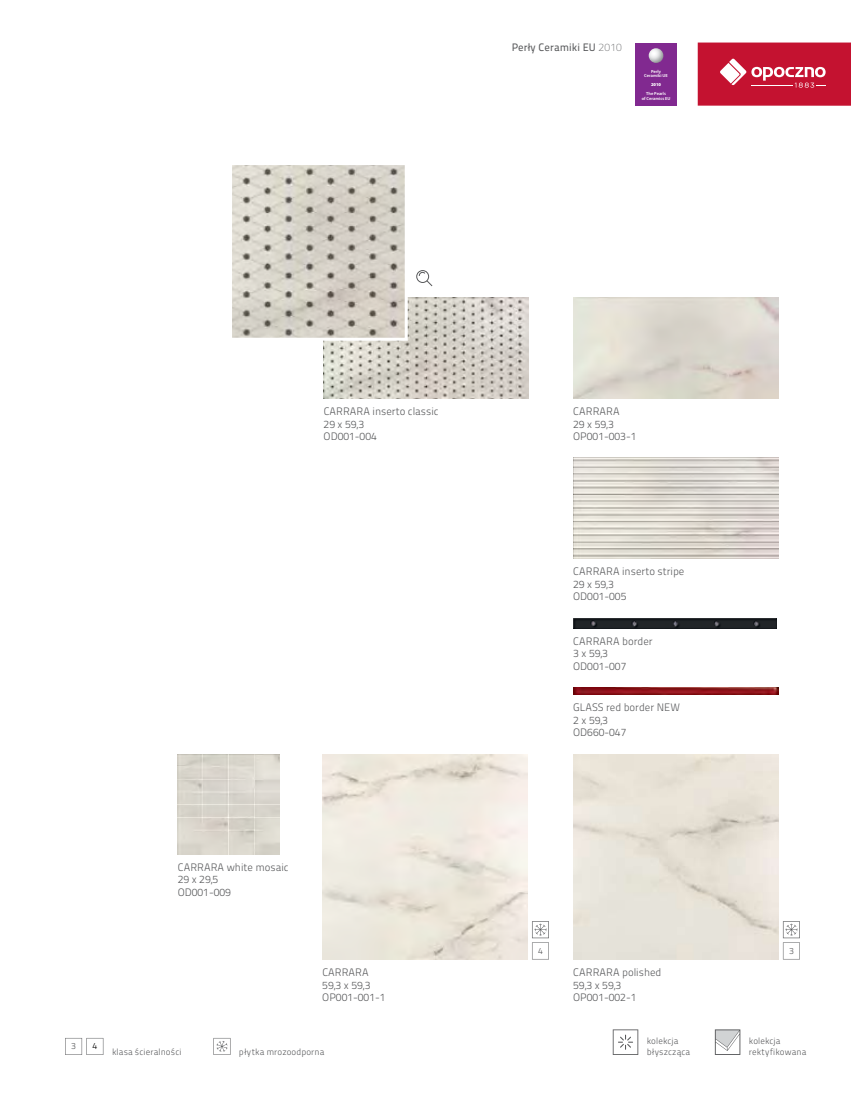
<style>
.page{position:relative;width:851px;height:1106px;background:#fff}
.page>*{position:absolute;margin:0;border:0;box-sizing:border-box;transform-origin:0 0}
.t1{font:10.8px/12.6px "Titillium Maps 26 L 250 wt";color:#58595b}
.t2{font:10.8px "Titillium Maps 26 L 500 wt";letter-spacing:.01em;color:#58595b}
.t3{font:9px/10.5px "Titillium Maps 26 L 250 wt";letter-spacing:.015em;color:#58595b}
.t4{font:9px "Titillium Maps 26 L 250 wt";color:#000}
.t5{font:600 4.5px/4.5px "Myriad Pro";letter-spacing:.005em;color:#fff;text-align:center}
.t6{font:900 4.5px "Myriad Pro";color:#fff}
.s1{font-family:"Titillium Maps 26 L 1 wt"}
</style>
<div class="page">
<svg style="left:697px;top:43px;width:153px;height:63px"></svg>
<div style="left:635px;top:43px;width:42px;height:63px;background:#812990"></div>
<svg style="left:648px;top:48px;width:15px;height:15px"></svg>
<svg style="left:714px;top:1029px;width:26px;height:25px"></svg>
<svg style="left:612px;top:1029px;width:26px;height:25px"></svg>
<img style="left:573px;top:618px;width:203px;height:10px">
<img style="left:177px;top:754px;width:102px;height:100px">
<img style="left:322px;top:754px;width:205px;height:205px">
<svg style="left:532px;top:921px;width:17px;height:38px"></svg>
<svg style="left:782px;top:921px;width:17px;height:38px"></svg>
<svg style="left:213px;top:1038px;width:17px;height:16px"></svg>
<img style="left:323px;top:298px;width:205px;height:100px">
<div style="left:416px;top:270px;width:13px;height:13px;border:1px solid #58595b;border-radius:50%"></div>
<svg style="left:418px;top:272px;width:15px;height:15px"></svg>
<img style="left:233px;top:166px;width:170px;height:171px">
<div style="left:229px;top:162px;width:178px;height:179px;border:3px solid #fff"></div>
<svg style="left:65px;top:1038px;width:38px;height:16px"></svg>
<img style="left:573px;top:687px;width:205px;height:7px">
<p class="t2" style="left:511px;top:39px;width:112px">Perły Ceramiki EU <span class="s1">2010</span></p>
<p class="t5" style="left:644px;top:69px;width:25px">Perły<br>Ceramiki UE</p>
<p class="t6" style="left:651px;top:82px;width:12px">2010</p>
<p class="t5" style="left:641px;top:91px;width:30px">The Pearls<br>of Ceramics EU</p>
<p class="t1" style="left:323px;top:404px;width:8px">carrara</p>
<p class="t1" style="left:372px;top:404px;width:67px">inserto classic</p>
<p class="t1" style="left:323px;top:417px;width:55px">29 x 59,3<br>OD001-004</p>
<p class="t1" style="left:178px;top:860px;width:8px">carrara</p>
<p class="t1" style="left:227px;top:860px;width:63px">white mosaic</p>
<p class="t1" style="left:178px;top:872px;width:55px">29 x 29,5<br>OD001-009</p>
<p class="t3" style="left:71px;top:1040px;width:6px">3</p>
<p class="t1" style="left:322px;top:965px;width:65px">carrara<br>59,3 x 59,3<br>OP001-001-1</p>
<p class="t4" style="left:92px;top:1039px;width:6px">4</p>
<p class="t3" style="left:112px;top:1046px;width:71px">klasa ścieralności</p>
<p class="t3" style="left:239px;top:1046px;width:87px">płytka mrozoodporna</p>
<p class="t1" style="left:573px;top:404px;width:65px">carrara<br>29 x 59,3<br>OP001-003-1</p>
<p class="t1" style="left:573px;top:564px;width:8px">carrara</p>
<p class="t1" style="left:622px;top:564px;width:64px">inserto stripe</p>
<p class="t1" style="left:573px;top:577px;width:55px">29 x 59,3<br>OD001-005</p>
<p class="t1" style="left:573px;top:634px;width:8px">carrara</p>
<p class="t1" style="left:622px;top:634px;width:32px">border</p>
<p class="t1" style="left:573px;top:646px;width:55px">3 x 59,3<br>OD001-007</p>
<p class="t1" style="left:573px;top:700px;width:108px">GLASS red border NEW<br>2 x 59,3<br>OD660-047</p>
<p class="t3" style="left:538px;top:945px;width:6px">4</p>
<p class="t1" style="left:573px;top:965px;width:8px">carrara</p>
<p class="t1" style="left:622px;top:965px;width:41px">polished</p>
<p class="t1" style="left:573px;top:978px;width:65px">59,3 x 59,3<br>OP001-002-1</p>
<p class="t3" style="left:646px;top:1035px;width:45px">kolekcja błyszcząca</p>
<p class="t3" style="left:789px;top:945px;width:6px">3</p>
<p class="t3" style="left:748px;top:1035px;width:59px">kolekcja rektyfikowana</p>
</div>
